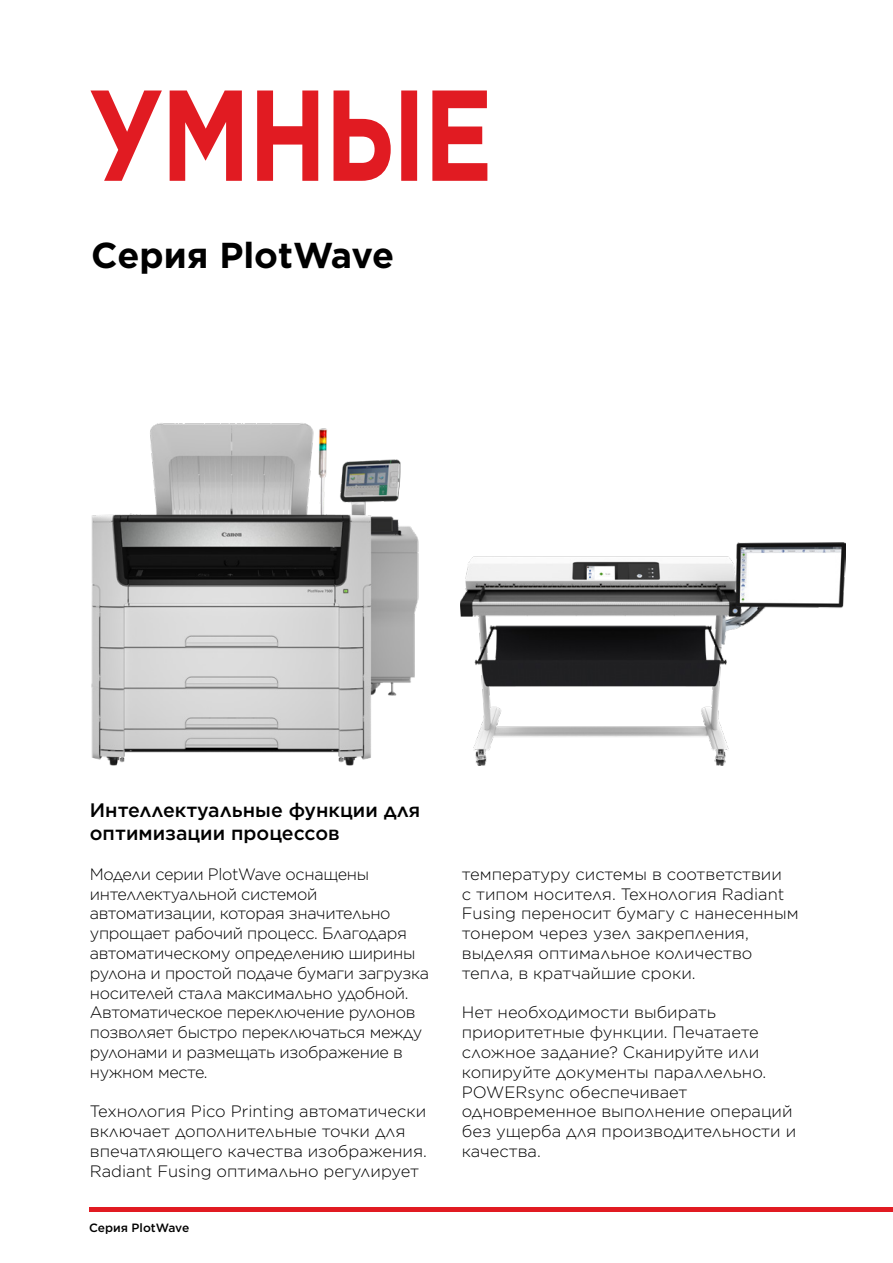
<style>
.page{position:relative;width:893px;height:1263px;background:#fff}
.page>*{position:absolute;margin:0;border:0;box-sizing:border-box;transform-origin:0 0}
.t1{font:700 129px "Gotham";letter-spacing:-.02em;color:#e11b22;scale:.8 1}
.t2{font:700 36px "Gotham";color:#000}
.t3{font:500 19.5px/23.4px "Gotham";color:#000}
.t4{font:300 16.5px/19.8px "Gotham";letter-spacing:-.015em;color:#000}
.t5{font:500 12px "Gotham";color:#000}
</style>
<div class="page">
<img style="left:529px;top:542px;width:316px;height:224px">
<div style="left:90px;top:1207px;width:803px;height:5px;background:#e11b22"></div>
<img style="left:91px;top:423px;width:438px;height:343px">
<h1 class="t1" style="left:88px;top:50px;width:507px">УМНЫЕ</h1>
<h2 class="t2" style="left:91px;top:232px;width:304px">Серия PlotWave</h2>
<p class="t3" style="left:90px;top:798px;width:332px">Интеллектуальные функции для оптимизации процессов</p>
<p class="t4" style="left:90px;top:864px;width:341px">Модели серии PlotWave оснащены интеллектуальной системой автоматизации, которая значительно упрощает рабочий процесс. Благодаря автоматическому определению ширины рулона и простой подаче бумаги загрузка носителей стала максимально удобной.<br>Автоматическое переключение рулонов позволяет быстро переключаться между рулонами и размещать изображение в нужном месте.</p>
<p class="t4" style="left:90px;top:1101px;width:339px">Технология Pico Printing автоматически включает дополнительные точки для впечатляющего качества изображения.<br>Radiant Fusing оптимально регулирует</p>
<p class="t5" style="left:89px;top:1220px;width:102px">Серия PlotWave</p>
<p class="t4" style="left:462px;top:864px;width:338px">температуру системы в соответствии<br>с типом носителя. Технология Radiant Fusing переносит бумагу с нанесенным тонером через узел закрепления, выделяя оптимальное количество тепла, в кратчайшие сроки.</p>
<p class="t4" style="left:462px;top:1002px;width:336px">Нет необходимости выбирать приоритетные функции. Печатаете сложное задание? Сканируйте или копируйте документы параллельно.<br>POWERsync обеспечивает одновременное выполнение операций без ущерба для производительности и качества.</p>
</div>
